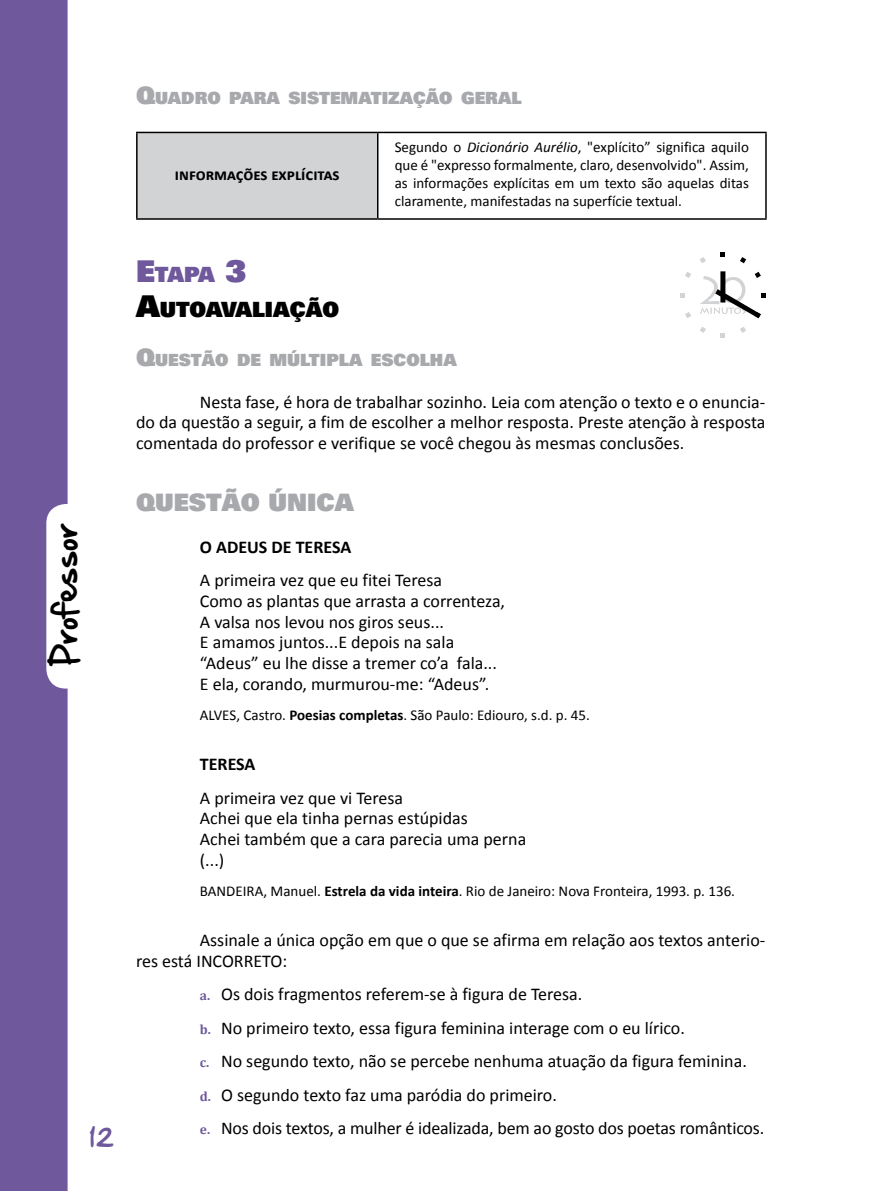
<style>
.page{position:relative;width:893px;height:1191px;background:#fff}
.page>*{position:absolute;margin:0;border:0;box-sizing:border-box;transform-origin:0 0}
.t1{font:30px "Hand Of Sean";color:#000}
.t2{font:900 24px "Univers";color:#a7a9ac}
.t3{font:24px "Hand Of Sean";color:#6f599c}
.t4{font:900 21px/34.5px "Univers";color:#000}
.t5{font:18px/20.7px "Calibri";color:#000}
.t6{font:700 18px "Calibri";color:#000}
.t7{font:900 16.8px "Univers";color:#a7a9ac}
.t8{font:700 16.5px "Calibri";color:#000}
.t9{font:15px/18px "Calibri";color:#000;text-align:justify}
.s1{font-size:24px}
.s2{font-style:italic}
.s3{font-size:30px;color:#6f599c}
.s4{color:#6f599c}
.s5{font-size:30px}
.s6{font-weight:700}
.s7{font-family:"Cambria";font-weight:700;font-size:13.5px;color:#6f599c}
</style>
<div class="page">
<div style="left:0;top:0;width:68px;height:1191px;background:#6f599c"></div>
<div style="left:137px;top:132px;width:241px;height:87px;background:#d1d3d4"></div>
<hr style="left:136px;top:132px;width:242px;height:1px;background:#000">
<hr style="left:136px;top:133px;width:2px;height:85px;background:#000">
<hr style="left:378px;top:132px;width:389px;height:1px;background:#000">
<hr style="left:377px;top:133px;width:1px;height:85px;background:#000">
<hr style="left:765px;top:133px;width:2px;height:85px;background:#000">
<hr style="left:136px;top:218px;width:242px;height:2px;background:#000">
<hr style="left:378px;top:218px;width:389px;height:2px;background:#000">
<svg style="left:721px;top:252px;width:4px;height:5px"></svg>
<svg style="left:680px;top:293px;width:5px;height:4px"></svg>
<svg style="left:685px;top:272px;width:6px;height:6px"></svg>
<svg style="left:685px;top:312px;width:6px;height:6px"></svg>
<svg style="left:700px;top:257px;width:6px;height:6px"></svg>
<svg style="left:700px;top:327px;width:6px;height:6px"></svg>
<svg style="left:721px;top:333px;width:4px;height:4px"></svg>
<svg style="left:740px;top:257px;width:6px;height:6px"></svg>
<svg style="left:740px;top:327px;width:6px;height:6px"></svg>
<svg style="left:700px;top:271px;width:65px;height:47px"></svg>
<h1 class="t1" style="left:38px;top:667px;width:145px;rotate:-90deg">Professor</h1>
<h2 class="t3" style="left:90px;top:1115px;width:26px">12</h2>
<p class="t7" style="left:136px;top:87px;width:387px"><span class="s1">Q</span>uadro para sistematização geral</p>
<p class="t8" style="left:175px;top:164px;width:166px">INFORMAÇÕES EXPLÍCITAS</p>
<p class="t9" style="left:395px;top:138px;width:356px">Segundo o <span class="s2">Dicionário Aurélio</span>, "explícito” significa aquilo que é "expresso formalmente, claro, desenvolvido". Assim, as informações explícitas em um texto são aquelas ditas claramente, manifestadas na superfície textual.</p>
<p class="t4" style="left:136px;top:257px;width:205px"><span class="s3">E</span><span class="s4">tapa</span> <span class="s3">3<br></span><span class="s5">A</span>utoavaliação</p>
<p class="t7" style="left:136px;top:348px;width:322px"><span class="s1">Q</span>uestão de múltipla escolha</p>
<p class="t5" style="left:136px;top:391px;width:631px;text-align:justify;text-indent:64px">Nesta fase, é hora de trabalhar sozinho. Leia com atenção o texto e o enuncia&shy;do da questão a seguir, a fim de escolher a melhor resposta. Preste atenção à resposta comentada do professor e verifique se você chegou às mesmas conclusões.</p>
<h2 class="t2" style="left:136px;top:486px;width:72px">QUESTÃO</h2>
<h2 class="t2" style="left:268px;top:486px;width:18px">ÚNICA</h2>
<p class="t6" style="left:200px;top:535px;width:153px">O ADEUS DE TERESA</p>
<p class="t5" style="left:200px;top:570px;width:307px">A primeira vez que eu fitei Teresa<br>Como as plantas que arrasta a correnteza, A valsa nos levou nos giros seus...<br>E amamos juntos...E depois na sala “Adeus” eu lhe disse a tremer co’a fala...<br>E ela, corando, murmurou-me: “Adeus”.</p>
<p class="t9" style="left:200px;top:706px;width:392px">ALVES, Castro. <span class="s6">Poesias completas</span>. São Paulo: Ediouro, s.d. p. 45.</p>
<p class="t6" style="left:200px;top:752px;width:57px">TERESA</p>
<p class="t5" style="left:200px;top:787px;width:328px">A primeira vez que vi Teresa<br>Achei que ela tinha pernas estúpidas<br>Achei também que a cara parecia uma perna (...)</p>
<p class="t9" style="left:200px;top:882px;width:537px">BANDEIRA, Manuel. <span class="s6">Estrela da vida inteira</span>. Rio de Janeiro: Nova Fronteira, 1993. p. 136.</p>
<p class="t5" style="left:136px;top:930px;width:631px;text-indent:64px">Assinale a única opção em que o que se afirma em relação aos textos anterio&shy;res está INCORRETO:</p>
<p class="t5" style="left:200px;top:977px;width:566px;line-height:33.5px"><span class="s7">a.</span> Os dois fragmentos referem-se à figura de Teresa.<br><span class="s7">b.</span> No primeiro texto, essa figura feminina interage com o eu lírico.<br><span class="s7">c.</span> No segundo texto, não se percebe nenhuma atuação da figura feminina.<br><span class="s7">d.</span> O segundo texto faz uma paródia do primeiro.<br><span class="s7">e.</span> Nos dois textos, a mulher é idealizada, bem ao gosto dos poetas românticos.</p>
</div>
